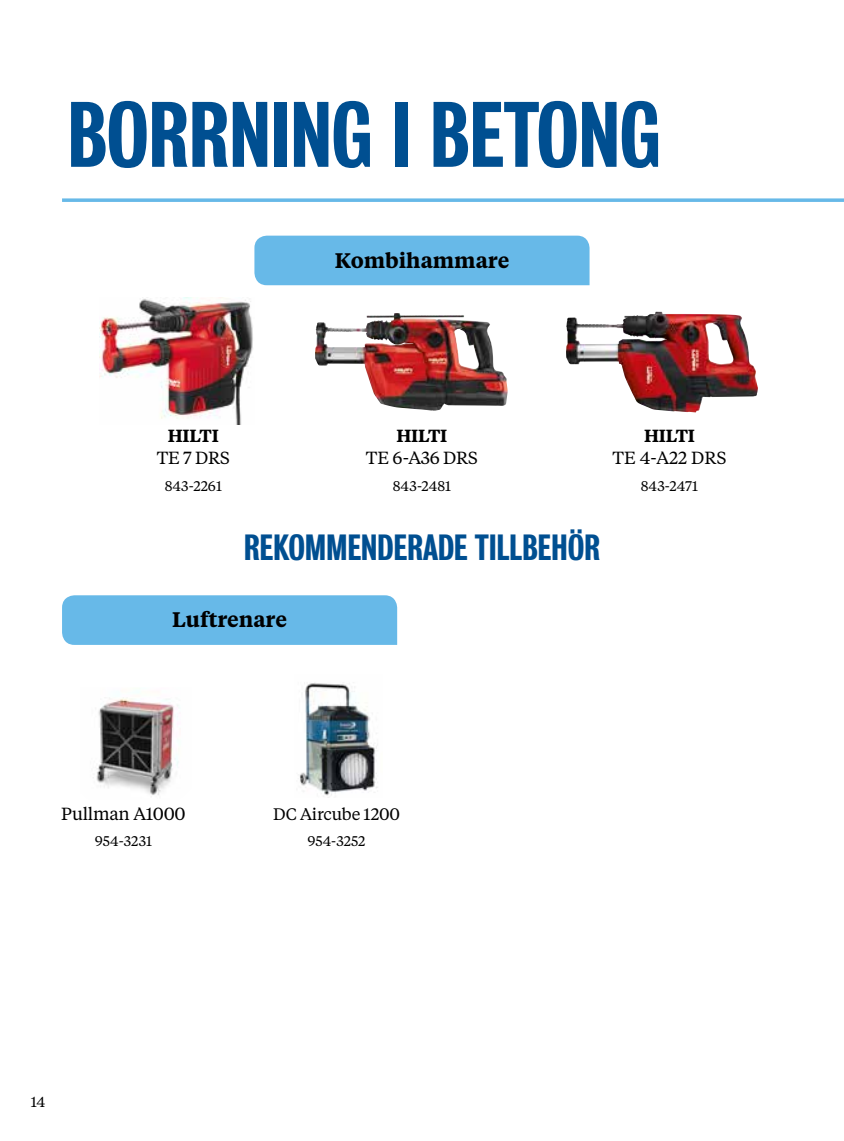
<style>
.page{position:relative;width:844px;height:1141px;background:#fff}
.page>*{position:absolute;margin:0;border:0;box-sizing:border-box;transform-origin:0 0}
.t1{font:500 84.52px "Bureau Grot Cond";letter-spacing:-.01em;color:#004f91}
.t2{font:500 33.25px "Bureau Grot Cond";letter-spacing:-.01em;color:#004f91}
.t3{font:600 21px "Tiempos Text";color:#000}
.t4{font:17.5px "Tiempos Text";letter-spacing:-.015em;color:#000}
.t5{font:600 17.5px "Tiempos Text";letter-spacing:-.015em;color:#000}
.t6{font:16.62px "Tiempos Text";letter-spacing:-.015em;color:#000}
.t7{font:14.53px "Tiempos Text";color:#000}
.t8{font:14px "Tiempos Text";color:#000}
</style>
<div class="page">
<img style="left:299px;top:683px;width:79px;height:113px">
<img style="left:96px;top:692px;width:83px;height:103px">
<img style="left:99px;top:297px;width:154px;height:127px">
<svg style="left:287px;top:233px;width:248px;height:248px"></svg>
<img style="left:315px;top:313px;width:79px;height:53px">
<img style="left:566px;top:312px;width:191px;height:100px">
<svg style="left:62px;top:198px;width:781px;height:4px;background:#79c1ea"></svg>
<div style="left:254px;top:236px;width:335px;height:49px;background:#67b9e8"></div>
<div style="left:62px;top:595px;width:335px;height:50px;background:#67b9e8"></div>
<h1 class="t1" style="left:67px;top:86px;width:595px">BORRNING I BETONG</h1>
<h3 class="t3" style="left:334px;top:246px;width:176px">Kombihammare</h3>
<p class="t5" style="left:168px;top:423px;width:52px">HILTI</p>
<p class="t4" style="left:157px;top:446px;width:75px">TE 7 DRS</p>
<p class="t8" style="left:165px;top:476px;width:59px">843-2261</p>
<p class="t5" style="left:396px;top:423px;width:52px">HILTI</p>
<p class="t4" style="left:366px;top:446px;width:113px">TE 6-A36 DRS</p>
<p class="t8" style="left:393px;top:476px;width:60px">843-2481</p>
<p class="t5" style="left:643px;top:423px;width:52px">HILTI</p>
<p class="t4" style="left:612px;top:446px;width:115px">TE 4-A22 DRS</p>
<p class="t8" style="left:640px;top:476px;width:59px">843-2471</p>
<h2 class="t2" style="left:244px;top:528px;width:358px">REKOMMENDERADE TILLBEHÖR</h2>
<h3 class="t3" style="left:172px;top:605px;width:116px">Luftrenare</h3>
<p class="t4" style="left:61px;top:802px;width:126px">Pullman A1000</p>
<p class="t8" style="left:95px;top:832px;width:58px">954-3231</p>
<p class="t6" style="left:273px;top:803px;width:128px">DC Aircube 1200</p>
<p class="t8" style="left:307px;top:832px;width:60px">954-3252</p>
<p class="t7" style="left:31px;top:1092px;width:16px">14</p>
</div>
